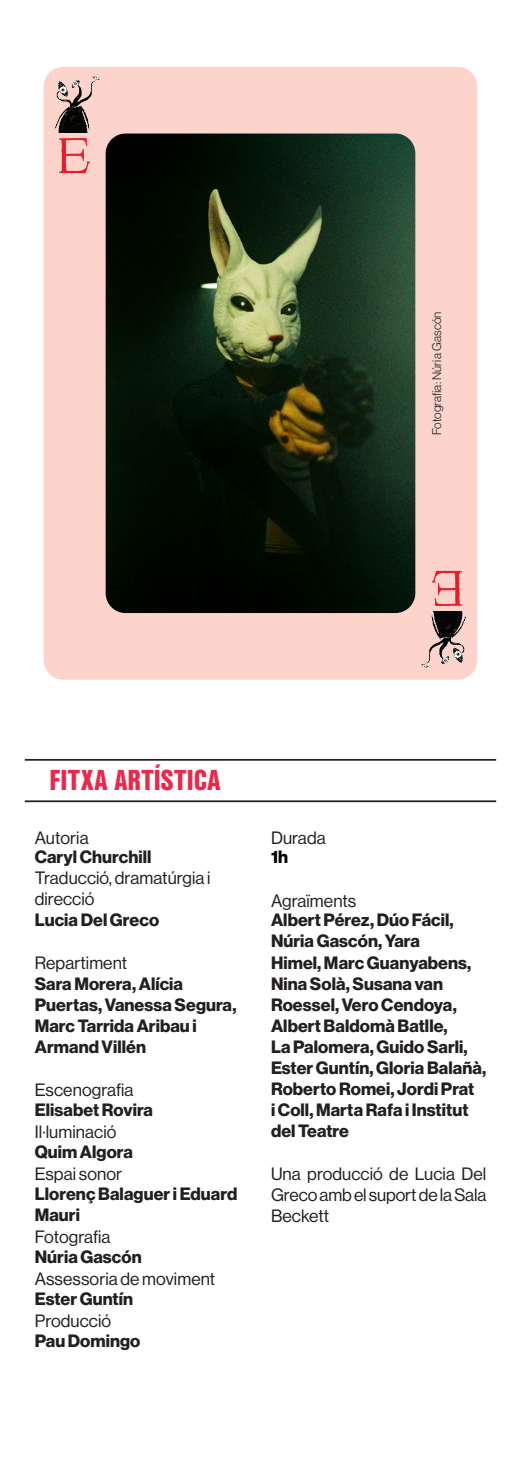
<style>
.page{position:relative;width:521px;height:1474px;background:#fff}
.page>*{position:absolute;margin:0;border:0;box-sizing:border-box;transform-origin:0 0}
.t1{font:900 28px "Nimbus San Con L";letter-spacing:.01em;color:#ed274a}
.t2{font:17.5px/21px "N Haas Grotesk DS Pro 75 Bd";letter-spacing:.005em;color:#231f20}
.t3{font:17.5px/21px "N Haas Grotesk DS Pro 55 Rg";letter-spacing:.005em;color:#231f20}
.t4{font:17.5px "N Haas Grotesk DS Pro 75 Bd";color:#000}
.t5{font:12.25px "N Haas Grotesk DS Pro 45 Lt";letter-spacing:.01em;color:#231f20}
</style>
<div class="page">
<hr style="left:25px;top:759px;width:471px;height:1px;background:#231f20">
<hr style="left:25px;top:800px;width:471px;height:2px;background:#231f20">
<div style="left:44px;top:67px;width:433px;height:612px;background:#fcd4cc;border-radius:20px"></div>
<img style="left:106px;top:133px;width:309px;height:480px">
<img style="left:55px;top:76px;width:45px;height:56px">
<img style="left:59px;top:138px;width:30px;height:36px">
<img style="left:422px;top:612px;width:44px;height:56px">
<img style="left:432px;top:570px;width:30px;height:36px">
<p class="t5" style="left:430px;top:435px;width:125px;rotate:-90deg">Fotografia: Núria Gascón</p>
<p class="t1" style="left:50px;top:759px;width:172px">FITXA ARTÍSTICA</p>
<p class="t3" style="left:35px;top:827px;width:55px">Autoria</p>
<p class="t2" style="left:35px;top:847px;width:118px">Caryl Churchill</p>
<p class="t3" style="left:35px;top:868px;width:177px">Traducció, dramatúrgia i direcció</p>
<p class="t2" style="left:35px;top:910px;width:126px">Lucia Del Greco</p>
<p class="t3" style="left:35px;top:952px;width:94px">Repartiment</p>
<p class="t2" style="left:35px;top:973px;width:203px">Sara Morera, Alícia<br>Puertas, Vanessa Segura,<br>Marc Tarrida Aribau i<br>Armand Villén</p>
<p class="t3" style="left:35px;top:1079px;width:100px">Escenografia</p>
<p class="t2" style="left:35px;top:1099px;width:120px">Elisabet Rovira</p>
<p class="t3" style="left:35px;top:1121px;width:83px">Il·luminació</p>
<p class="t2" style="left:35px;top:1141px;width:100px">Quim Algora</p>
<p class="t3" style="left:35px;top:1163px;width:89px">Espai sonor</p>
<p class="t2" style="left:35px;top:1183px;width:204px">Llorenç Balaguer i Eduard<br>Mauri</p>
<p class="t3" style="left:35px;top:1226px;width:77px">Fotografia</p>
<p class="t2" style="left:35px;top:1246px;width:109px">Núria Gascón</p>
<p class="t3" style="left:35px;top:1268px;width:182px">Assessoria de moviment</p>
<p class="t2" style="left:35px;top:1288px;width:100px">Ester Guntín</p>
<p class="t3" style="left:35px;top:1310px;width:78px">Producció</p>
<p class="t2" style="left:35px;top:1330px;width:107px">Pau Domingo</p>
<p class="t3" style="left:271px;top:827px;width:56px">Durada</p>
<p class="t4" style="left:271px;top:847px;width:19px">1h</p>
<p class="t3" style="left:271px;top:890px;width:87px">Agraïments</p>
<p class="t2" style="left:271px;top:910px;width:217px">Albert Pérez, Dúo Fácil,<br>Núria Gascón, Yara<br>Himel, Marc Guanyabens,<br>Nina Solà, Susana van<br>Roessel, Vero Cendoya,<br>Albert Baldomà Batlle,<br>La Palomera, Guido Sarli,<br>Ester Guntín, Gloria Balañà,<br>Roberto Romei, Jordi Prat<br>i Coll, Marta Rafa i Institut del Teatre</p>
<p class="t3" style="left:271px;top:1163px;width:217px;text-align:justify">Una producció de Lucia Del Greco amb el suport de la Sala Beckett</p>
</div>
